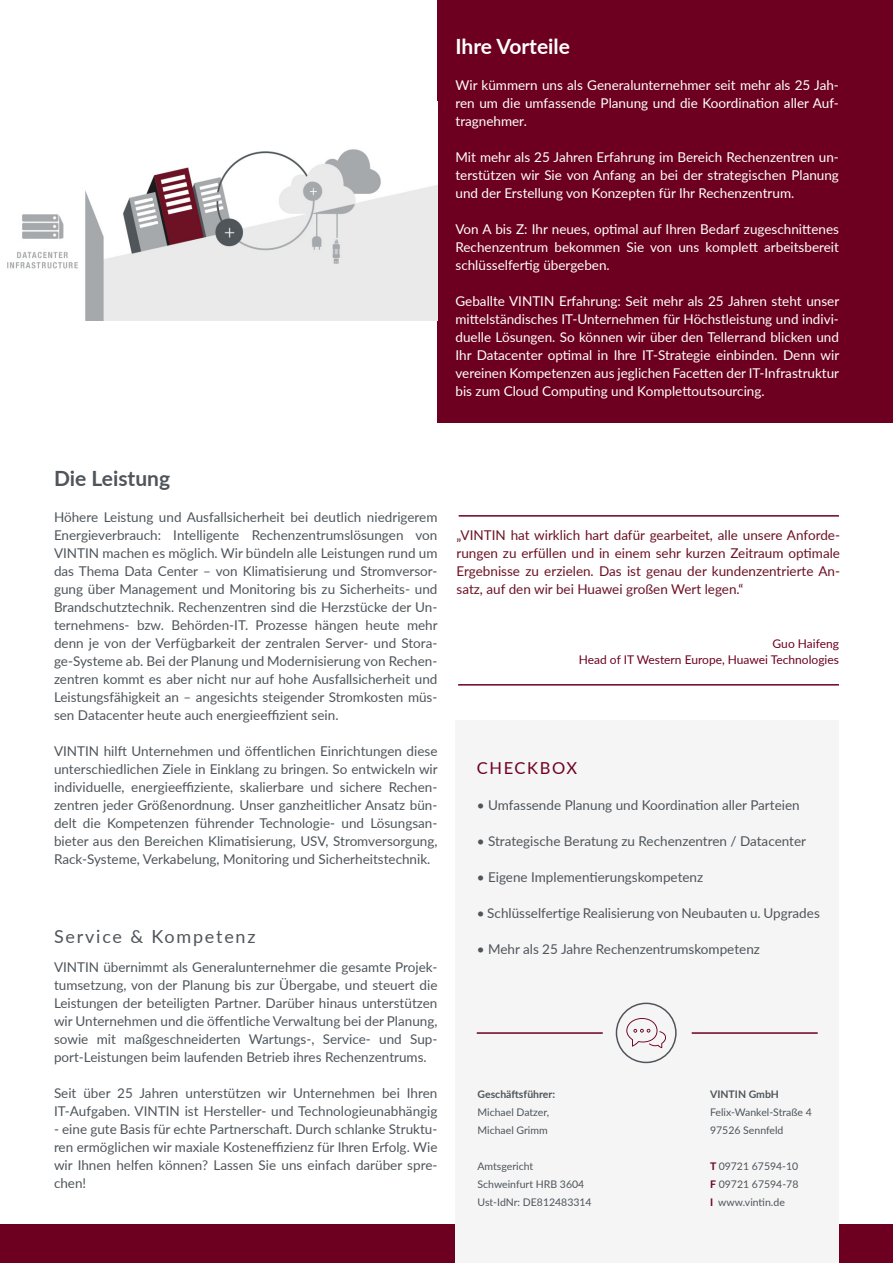
<style>
.page{position:relative;width:893px;height:1263px;background:#fff}
.page>*{position:absolute;margin:0;border:0;box-sizing:border-box;transform-origin:0 0}
.t1{font:700 21px "Lato";color:#fff}
.t2{font:700 21px "Lato";color:#4f555a}
.t3{font:18px "Lato";letter-spacing:.1em;color:#4f555a}
.t4{font:16.5px "Lato";letter-spacing:.1em;color:#6d0020}
.t5{font:13.5px/18px "Lato";color:#4f555a;text-align:justify}
.t6{font:13.5px/18px "Lato";color:#fff;text-align:justify}
.t7{font:13.5px/18px "Lato";color:#6c1224;text-align:justify}
.t8{font:12px "Lato";color:#6d0020}
.t9{font:10.5px "Lato";color:#4f555a}
.t10{font:700 10.5px "Lato";color:#4f555a}
.s1{font-weight:700;color:#6d0020}
</style>
<div class="page">
<div style="left:0;top:1224px;width:893px;height:39px;background:#6d0020"></div>
<div style="left:437px;top:0;width:456px;height:422px;background:#6d0020"></div>
<div style="left:455px;top:720px;width:384px;height:543px;background:#f5f5f5"></div>
<img style="left:7px;top:149px;width:430px;height:171px">
<div style="left:616px;top:1002px;width:61px;height:61px;border:2px solid #4f555a;border-radius:50%"></div>
<svg style="left:626px;top:1018px;width:40px;height:30px"></svg>
<hr style="left:459px;top:515px;width:380px;height:2px;background:#6d0020">
<hr style="left:458px;top:684px;width:381px;height:2px;background:#6d0020">
<hr style="left:477px;top:1032px;width:126px;height:2px;background:#6d0020">
<hr style="left:692px;top:1032px;width:126px;height:2px;background:#6d0020">
<p class="t1" style="left:455px;top:31px;width:116px">Ihre Vorteile</p>
<p class="t6" style="left:455px;top:76px;width:385px">Wir kümmern uns als Generalunternehmer seit mehr als 25 Jah&shy;ren um die umfassende Planung und die Koordination aller Auf&shy;tragnehmer.</p>
<p class="t6" style="left:455px;top:148px;width:385px">Mit mehr als 25 Jahren Erfahrung im Bereich Rechenzentren un&shy;terstützen wir Sie von Anfang an bei der strategischen Planung und der Erstellung von Konzepten für Ihr Rechenzentrum.</p>
<p class="t6" style="left:455px;top:220px;width:385px">Von A bis Z: Ihr neues, optimal auf Ihren Bedarf zugeschnittenes Rechenzentrum bekommen Sie von uns komplett arbeitsbereit schlüsselfertig übergeben.</p>
<p class="t6" style="left:455px;top:292px;width:385px">Geballte VINTIN Erfahrung: Seit mehr als 25 Jahren steht unser mittelständisches IT-Unternehmen für Höchstleistung und indivi&shy;duelle Lösungen. So können wir über den Tellerrand blicken und Ihr Datacenter optimal in Ihre IT-Strategie einbinden. Denn wir vereinen Kompetenzen aus jeglichen Facetten der IT-Infrastruktur bis zum Cloud Computing und Komplettoutsourcing.</p>
<p class="t2" style="left:54px;top:463px;width:118px">Die Leistung</p>
<p class="t5" style="left:54px;top:508px;width:385px">Höhere Leistung und Ausfallsicherheit bei deutlich niedrigerem Energieverbrauch: Intelligente Rechenzentrumslösungen von VINTIN machen es möglich. Wir bündeln alle Leistungen rund um das Thema Data Center – von Klimatisierung und Stromversor&shy;gung über Management und Monitoring bis zu Sicherheits- und Brandschutztechnik. Rechenzentren sind die Herzstücke der Un&shy;ternehmens- bzw. Behörden-IT. Prozesse hängen heute mehr denn je von der Verfügbarkeit der zentralen Server- und Stora&shy;ge-Systeme ab. Bei der Planung und Modernisierung von Rechen&shy;zentren kommt es aber nicht nur auf hohe Ausfallsicherheit und Leistungsfähigkeit an – angesichts steigender Stromkosten müs&shy;sen Datacenter heute auch energieeffizient sein.</p>
<p class="t5" style="left:54px;top:742px;width:385px">VINTIN hilft Unternehmen und öffentlichen Einrichtungen diese unterschiedlichen Ziele in Einklang zu bringen. So entwickeln wir individuelle, energieeffiziente, skalierbare und sichere Rechen&shy;zentren jeder Größenordnung. Unser ganzheitlicher Ansatz bün&shy;delt die Kompetenzen führender Technologie- und Lösungsan&shy;bieter aus den Bereichen Klimatisierung, USV, Stromversorgung, Rack-Systeme, Verkabelung, Monitoring und Sicherheitstechnik.</p>
<p class="t3" style="left:54px;top:924px;width:203px">Service &amp; Kompetenz</p>
<p class="t5" style="left:54px;top:958px;width:385px">VINTIN übernimmt als Generalunternehmer die gesamte Projek&shy;tumsetzung, von der Planung bis zur Übergabe, und steuert die Leistungen der beteiligten Partner. Darüber hinaus unterstützen wir Unternehmen und die öffentliche Verwaltung bei der Planung, sowie mit maßgeschneiderten Wartungs-, Service- und Sup&shy;port-Leistungen beim laufenden Betrieb ihres Rechenzentrums.</p>
<p class="t5" style="left:54px;top:1084px;width:385px">Seit über 25 Jahren unterstützen wir Unternehmen bei Ihren<br>IT-Aufgaben. VINTIN ist Hersteller- und Technologieunabhängig</p>
<p class="t5" style="left:54px;top:1120px;width:385px">- eine gute Basis für echte Partnerschaft. Durch schlanke Struktu&shy;ren ermöglichen wir maxiale Kosteneffizienz für Ihren Erfolg. Wie wir Ihnen helfen können? Lassen Sie uns einfach darüber spre&shy;chen!</p>
<p class="t7" style="left:457px;top:526px;width:385px">„VINTIN hat wirklich hart dafür gearbeitet, alle unsere Anforde&shy;rungen zu erfüllen und in einem sehr kurzen Zeitraum optimale Ergebnisse zu erzielen. Das ist genau der kundenzentrierte An&shy;satz, auf den wir bei Huawei großen Wert legen.“</p>
<p class="t8" style="left:773px;top:635px;width:68px">Guo Haifeng</p>
<p class="t8" style="left:579px;top:651px;width:262px">Head of IT Western Europe, Huawei Technologies</p>
<p class="t4" style="left:477px;top:756px;width:102px">CHECKBOX</p>
<p class="t5" style="left:477px;top:796px;width:324px">• Umfassende Planung und Koordination aller Parteien</p>
<p class="t5" style="left:477px;top:832px;width:331px">• Strategische Beratung zu Rechenzentren / Datacenter</p>
<p class="t5" style="left:477px;top:868px;width:228px">• Eigene Implementierungskompetenz</p>
<p class="t5" style="left:477px;top:904px;width:345px">• Schlüsselfertige Realisierung von Neubauten u. Upgrades</p>
<p class="t5" style="left:477px;top:940px;width:285px">• Mehr als 25 Jahre Rechenzentrumskompetenz</p>
<p class="t10" style="left:477px;top:1086px;width:79px">Geschäftsführer:</p>
<p class="t9" style="left:477px;top:1105px;width:73px">Michael Datzer,</p>
<p class="t9" style="left:477px;top:1123px;width:72px">Michael Grimm</p>
<p class="t9" style="left:477px;top:1159px;width:57px">Amtsgericht</p>
<p class="t9" style="left:477px;top:1177px;width:108px">Schweinfurt HRB 3604</p>
<p class="t9" style="left:477px;top:1195px;width:116px">Ust-IdNr: DE812483314</p>
<p class="t10" style="left:710px;top:1086px;width:70px">VINTIN GmbH</p>
<p class="t9" style="left:710px;top:1105px;width:103px">Felix-Wankel-Straße 4</p>
<p class="t9" style="left:710px;top:1123px;width:75px">97526 Sennfeld</p>
<p class="t9" style="left:710px;top:1159px;width:90px"><span class="s1">T</span> 09721 67594-10</p>
<p class="t9" style="left:710px;top:1177px;width:90px"><span class="s1">F</span> 09721 67594-78</p>
<p class="t9" style="left:710px;top:1195px;width:76px"><span class="s1">I</span> www.vintin.de</p>
</div>
